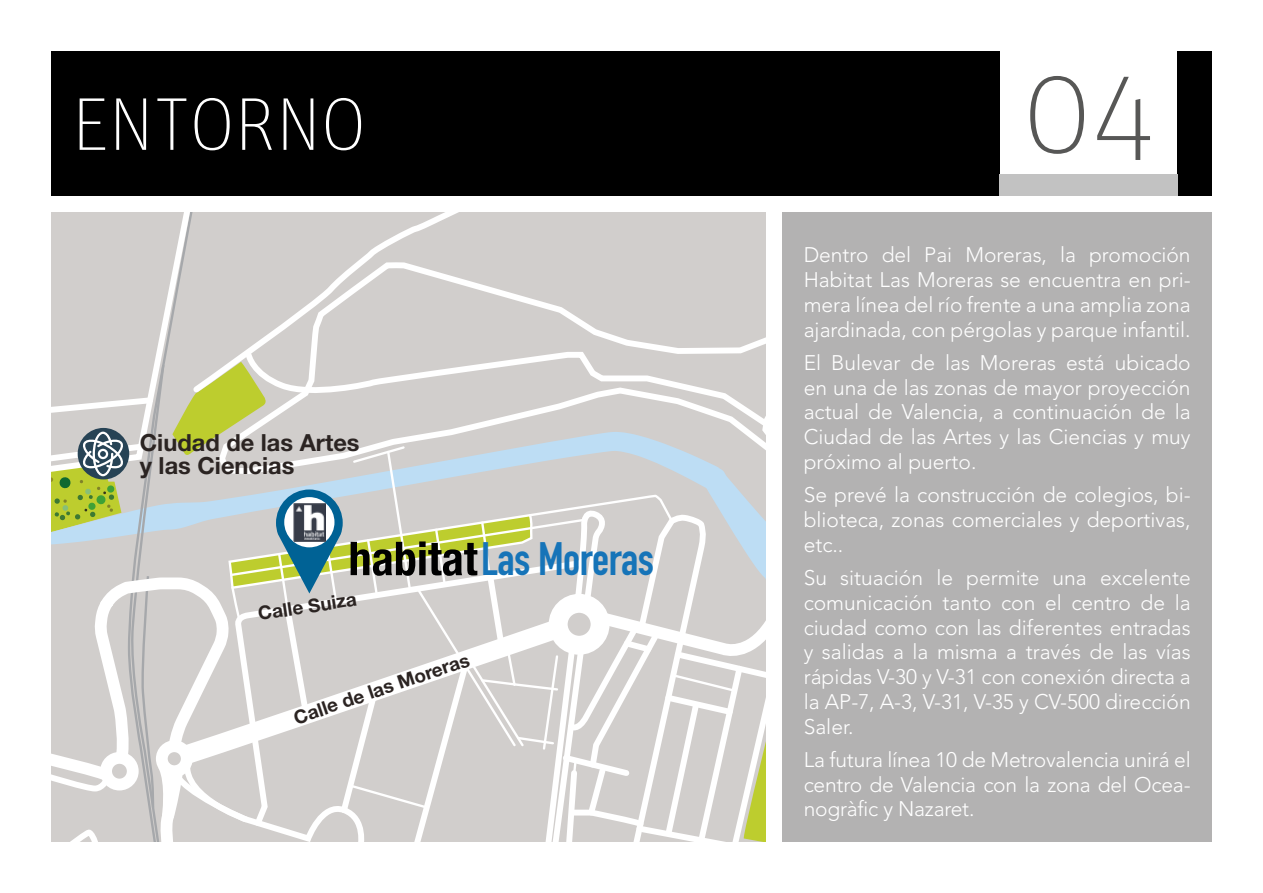
<style>
.page{position:relative;width:1263px;height:893px;background:#fff}
.page>*{position:absolute;margin:0;border:0;box-sizing:border-box;transform-origin:0 0}
.t1{font:100 120px "Unit";color:#575756}
.t2{font:100 75px "Unit";color:#fff}
.t3{font:46.2px "DIN Engschrift Alternate";letter-spacing:-.01em;color:#1674b8}
.t4{font:700 23.55px/23.5px "Helvetica Neue LT Std";color:#2b2422}
.t5{font:300 21px/24.8px "Avenir";color:#fff;text-align:justify}
.t6{font:700 18.9px "Helvetica Neue LT Std";color:#2b2422}
</style>
<div class="page">
<div style="left:51px;top:51px;width:948px;height:145px;background:#000"></div>
<div style="left:1178px;top:51px;width:34px;height:145px;background:#000"></div>
<div style="left:999px;top:174px;width:179px;height:22px;background:#c2c2c2"></div>
<div style="left:782px;top:213px;width:430px;height:629px;background:#b3b2b2"></div>
<svg style="left:51px;top:213px;width:714px;height:629px;background:#d3d2cd"></svg>
<h2 class="t2" style="left:72px;top:82px;width:295px">ENTORNO</h2>
<p class="t4" style="left:140px;top:430px;width:221px">Ciudad de las Artes y las Ciencias</p>
<p class="t6" style="left:256px;top:602px;width:101px;rotate:-9deg">Calle Suiza</p>
<h3 class="t3" style="left:481px;top:532px;width:174px">Las Moreras</h3>
<p class="t6" style="left:291px;top:707px;width:186px;rotate:-19deg">Calle de las Moreras</p>
<h1 class="t1" style="left:1022px;top:45px;width:134px">04</h1>
<p class="t5" style="left:804px;top:243px;width:388px">Dentro del Pai Moreras, la promoción Habitat Las Moreras se encuentra en pri&shy;mera línea del río frente a una amplia zona ajardinada, con pérgolas y parque infantil.</p>
<p class="t5" style="left:804px;top:350px;width:388px">El Bulevar de las Moreras está ubicado en una de las zonas de mayor proyección actual de Valencia, a continuación de la Ciudad de las Artes y las Ciencias y muy próximo al puerto.</p>
<p class="t5" style="left:804px;top:483px;width:388px">Se prevé la construcción de colegios, bi&shy;blioteca, zonas comerciales y deportivas, etc..</p>
<p class="t5" style="left:804px;top:565px;width:388px">Su situación le permite una excelente comunicación tanto con el centro de la ciudad como con las diferentes entradas y salidas a la misma a través de las vías rápidas V-30 y V-31 con conexión directa a la AP-7, A-3, V-31, V-35 y CV-500 dirección Saler.</p>
<p class="t5" style="left:804px;top:747px;width:388px">La futura línea 10 de Metrovalencia unirá el centro de Valencia con la zona del Ocea&shy;nogràfic y Nazaret.</p>
</div>
